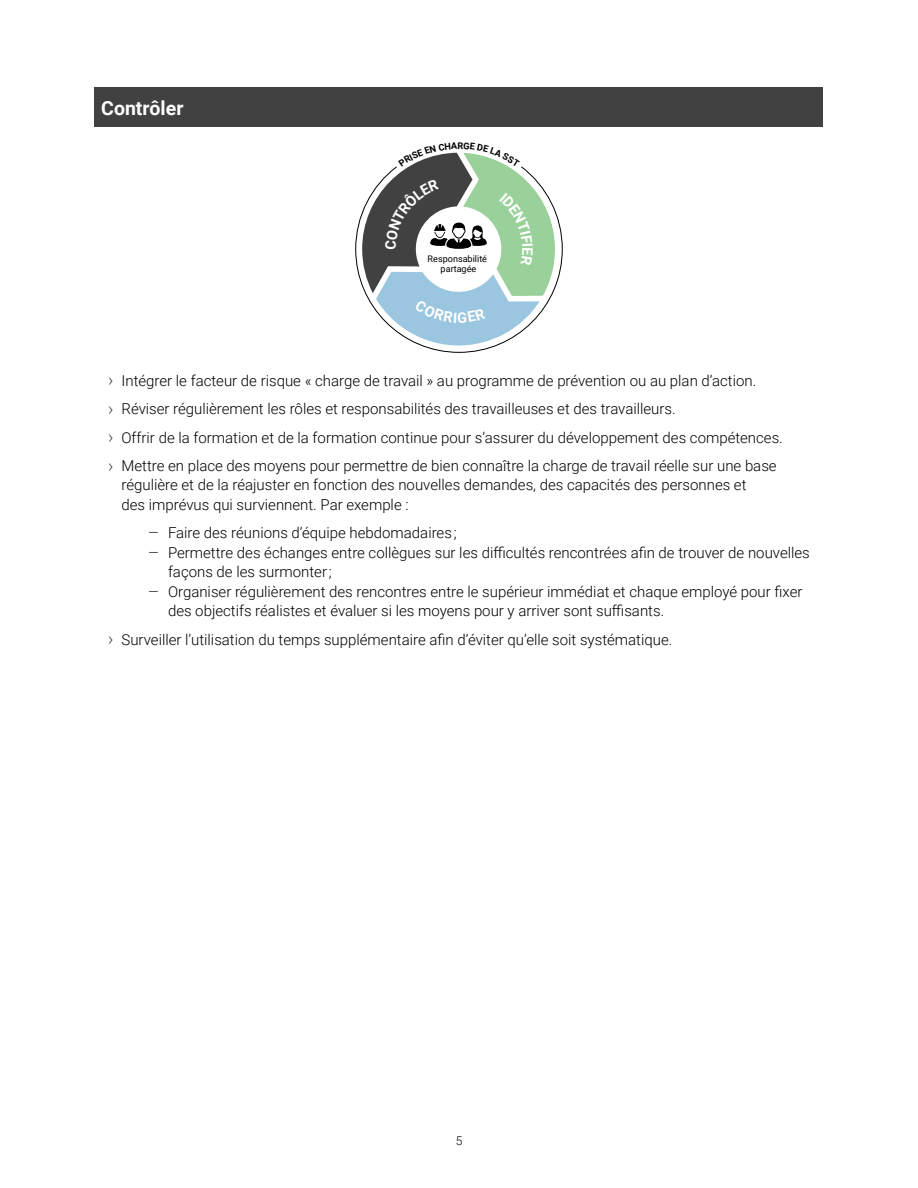
<style>
.page{position:relative;width:918px;height:1188px;background:#fff}
.page>*{position:absolute;margin:0;border:0;box-sizing:border-box;transform-origin:0 0}
.H1__Section_grise{font:700 19.5px "Roboto";color:#fff}
.t1{font:300 15px/19.5px "Roboto";color:#000}
.t2{font:300 12px "Roboto";color:#000}
.t3{font:9px/10.4px "Roboto";color:#000;text-align:center}
.s1{font-size:18px;color:#414141}
</style>
<div class="page">
<div style="left:94px;top:88px;width:730px;height:39px;background:#414141"></div>
<svg style="left:355px;top:152px;width:208px;height:201px"></svg>
<h1 class="H1__Section_grise" style="left:101px;top:94px;width:84px">Contrôler</h1>
<p class="t3" style="left:428px;top:253px;width:61px">Responsabilité partagée</p>
<p class="t1" style="left:108px;top:370px;width:650px"><span class="s1">›</span> Intégrer le facteur de risque « charge de travail » au programme de prévention ou au plan d’action.</p>
<p class="t1" style="left:108px;top:398px;width:569px"><span class="s1">›</span> Réviser régulièrement les rôles et responsabilités des travailleuses et des travailleurs.</p>
<p class="t1" style="left:108px;top:427px;width:676px"><span class="s1">›</span> Offrir de la formation et de la formation continue pour s’assurer du développement des compétences.</p>
<p class="t1" style="left:122px;top:455px;width:657px;text-indent:-14px"><span class="s1">›</span> Mettre en place des moyens pour permettre de bien connaître la charge de travail réelle sur une base régulière et de la réajuster en fonction des nouvelles demandes, des capacités des personnes et<br>des imprévus qui surviennent. Par exemple :</p>
<p class="t1" style="left:148px;top:523px;width:310px"><span class="s1">–</span> Faire des réunions d’équipe hebdomadaires ;</p>
<p class="t1" style="left:168px;top:542px;width:643px;text-indent:-20px"><span class="s1">–</span> Permettre des échanges entre collègues sur les difficultés rencontrées afin de trouver de nouvelles façons de les surmonter ;</p>
<p class="t1" style="left:168px;top:581px;width:636px;text-indent:-20px"><span class="s1">–</span> Organiser régulièrement des rencontres entre le supérieur immédiat et chaque employé pour fixer des objectifs réalistes et évaluer si les moyens pour y arriver sont suffisants.</p>
<p class="t1" style="left:108px;top:629px;width:566px"><span class="s1">›</span> Surveiller l’utilisation du temps supplémentaire afin d’éviter qu’elle soit systématique.</p>
<p class="t2" style="left:456px;top:1133px;width:8px">5</p>
</div>
